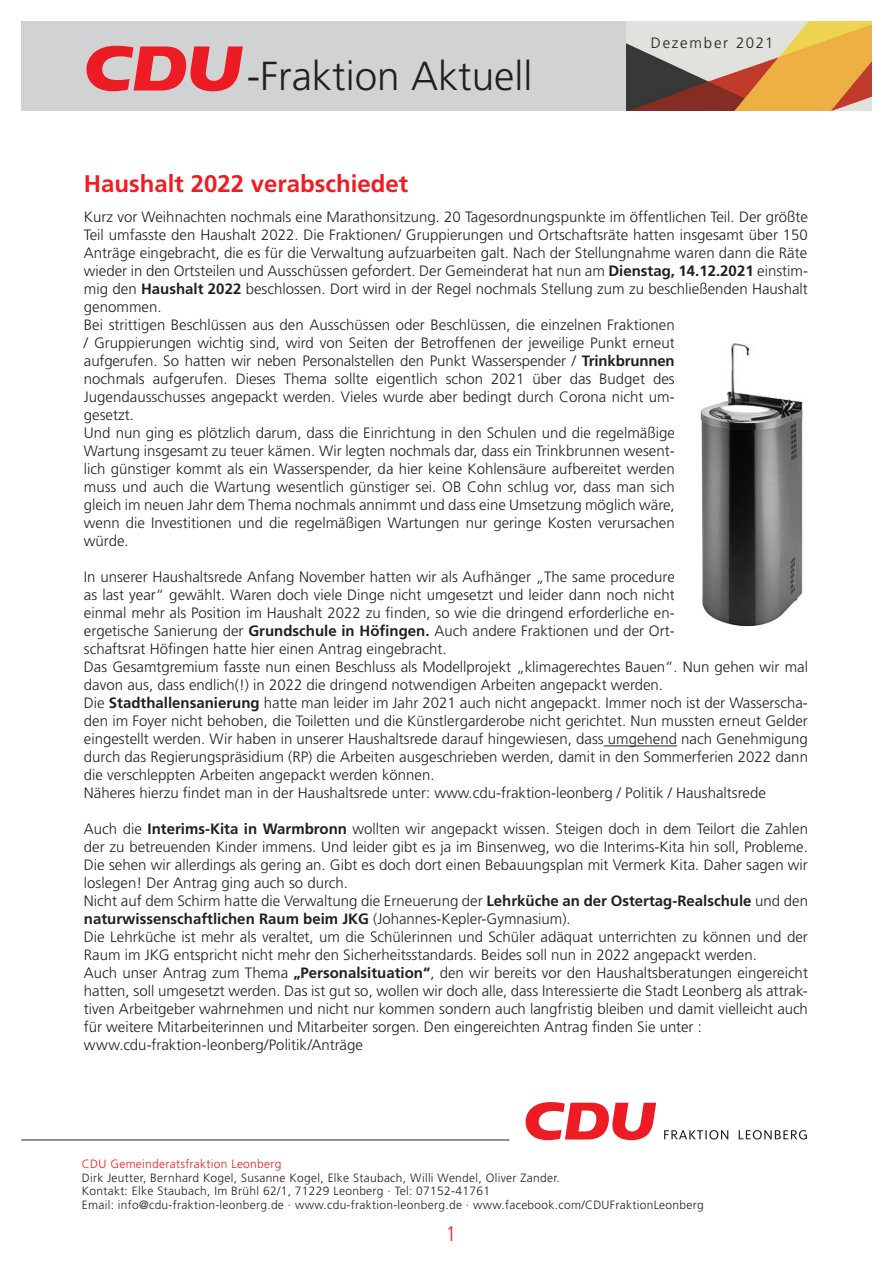
<style>
.page{position:relative;width:893px;height:1263px;background:#fff}
.page>*{position:absolute;margin:0;border:0;box-sizing:border-box;transform-origin:0 0}
.t1{font:300 40.5px "Frutiger LT Std";color:#231f20}
.t2{font:700 24px "Frutiger LT Std";color:#ee1d23}
.t3{font:300 condensed 21px "Frutiger";color:#ee1d23}
.t4{font:300 15px/18px "Frutiger LT Std";color:#231f20}
.t5{font:300 15px "Frutiger LT Std";letter-spacing:.115em;color:#231f20}
.t6{font:300 12px/13.5px "Frutiger LT Std";letter-spacing:.025em;color:#231f20}
.t7{font:300 12px "Frutiger LT Std";letter-spacing:.025em;color:#ee1d23}
.s1{font-weight:700}
</style>
<div class="page">
<div style="left:22px;top:21px;width:850px;height:90px;background:#d1d2d4"></div>
<svg style="left:86px;top:46px;width:157px;height:45px"></svg>
<hr style="left:21px;top:1140px;width:488px;height:1px;background:#231f20">
<svg style="left:525px;top:1102px;width:131px;height:38px"></svg>
<svg style="left:664px;top:1130px;width:143px;height:9px"></svg>
<img style="left:626px;top:21px;width:246px;height:90px">
<hr style="left:604px;top:745px;width:73px;height:1px;background:#231f20">
<img style="left:700px;top:343px;width:103px;height:284px">
<h1 class="t1" style="left:247px;top:53px;width:287px">-Fraktion Aktuell</h1>
<p class="t5" style="left:651px;top:35px;width:124px">Dezember 2021</p>
<h2 class="t2" style="left:84px;top:170px;width:326px">Haushalt 2022 verabschiedet</h2>
<p class="t4" style="left:84px;top:208px;width:725px">Kurz vor Weihnachten nochmals eine Marathonsitzung. 20 Tagesordnungspunkte im öffentlichen Teil. Der größte Teil umfasste den Haushalt 2022. Die Fraktionen/ Gruppierungen und Ortschaftsräte hatten insgesamt über 150<br>Anträge eingebracht, die es für die Verwaltung aufzuarbeiten galt. Nach der Stellungnahme waren dann die Räte wieder in den Ortsteilen und Ausschüssen gefordert. Der Gemeinderat hat nun am <span class="s1">Dienstag, 14.12.2021</span> einstim&shy;mig den <span class="s1">Haushalt 2022</span> beschlossen. Dort wird in der Regel nochmals Stellung zum zu beschließenden Haushalt genommen.<br>Bei strittigen Beschlüssen aus den Ausschüssen oder Beschlüssen, die einzelnen Fraktionen<br>/ Gruppierungen wichtig sind, wird von Seiten der Betroffenen der jeweilige Punkt erneut<br>aufgerufen. So hatten wir neben Personalstellen den Punkt Wasserspender / <span class="s1">Trinkbrunnen<br></span>nochmals aufgerufen. Dieses Thema sollte eigentlich schon 2021 über das Budget des<br>Jugendausschusses angepackt werden. Vieles wurde aber bedingt durch Corona nicht um-<br>gesetzt.<br>Und nun ging es plötzlich darum, dass die Einrichtung in den Schulen und die regelmäßige<br>Wartung insgesamt zu teuer kämen. Wir legten nochmals dar, dass ein Trinkbrunnen wesent-<br>lich günstiger kommt als ein Wasserspender, da hier keine Kohlensäure aufbereitet werden<br>muss und auch die Wartung wesentlich günstiger sei. OB Cohn schlug vor, dass man sich<br>gleich im neuen Jahr dem Thema nochmals annimmt und dass eine Umsetzung möglich wäre,<br>wenn die Investitionen und die regelmäßigen Wartungen nur geringe Kosten verursachen<br>würde.</p>
<p class="t4" style="left:84px;top:568px;width:725px">In unserer Haushaltsrede Anfang November hatten wir als Aufhänger „The same procedure<br>as last year“ gewählt. Waren doch viele Dinge nicht umgesetzt und leider dann noch nicht<br>einmal mehr als Position im Haushalt 2022 zu finden, so wie die dringend erforderliche en-<br>ergetische Sanierung der <span class="s1">Grundschule in Höfingen.</span> Auch andere Fraktionen und der Ort-<br>schaftsrat Höfingen hatte hier einen Antrag eingebracht.<br>Das Gesamtgremium fasste nun einen Beschluss als Modellprojekt „klimagerechtes Bauen“. Nun gehen wir mal davon aus, dass endlich(!) in 2022 die dringend notwendigen Arbeiten angepackt werden.<br>Die <span class="s1">Stadthallensanierung</span> hatte man leider im Jahr 2021 auch nicht angepackt. Immer noch ist der Wasserscha&shy;den im Foyer nicht behoben, die Toiletten und die Künstlergarderobe nicht gerichtet. Nun mussten erneut Gelder eingestellt werden. Wir haben in unserer Haushaltsrede darauf hingewiesen, dass umgehend nach Genehmigung durch das Regierungspräsidium (RP) die Arbeiten ausgeschrieben werden, damit in den Sommerferien 2022 dann die verschleppten Arbeiten angepackt werden können.<br>Näheres hierzu findet man in der Haushaltsrede unter: www.cdu-fraktion-leonberg / Politik / Haushaltsrede</p>
<p class="t4" style="left:84px;top:820px;width:725px">Auch die <span class="s1">Interims-Kita in Warmbronn</span> wollten wir angepackt wissen. Steigen doch in dem Teilort die Zahlen der zu betreuenden Kinder immens. Und leider gibt es ja im Binsenweg, wo die Interims-Kita hin soll, Probleme.<br>Die sehen wir allerdings als gering an. Gibt es doch dort einen Bebauungsplan mit Vermerk Kita. Daher sagen wir loslegen! Der Antrag ging auch so durch.<br>Nicht auf dem Schirm hatte die Verwaltung die Erneuerung der <span class="s1">Lehrküche an der Ostertag-Realschule</span> und den <span class="s1">naturwissenschaftlichen Raum beim JKG</span> (Johannes-Kepler-Gymnasium).<br>Die Lehrküche ist mehr als veraltet, um die Schülerinnen und Schüler adäquat unterrichten zu können und der Raum im JKG entspricht nicht mehr den Sicherheitsstandards. Beides soll nun in 2022 angepackt werden.<br>Auch unser Antrag zum Thema <span class="s1">„Personalsituation“</span>, den wir bereits vor den Haushaltsberatungen eingereicht hatten, soll umgesetzt werden. Das ist gut so, wollen wir doch alle, dass Interessierte die Stadt Leonberg als attrak&shy;tiven Arbeitgeber wahrnehmen und nicht nur kommen sondern auch langfristig bleiben und damit vielleicht auch für weitere Mitarbeiterinnen und Mitarbeiter sorgen. Den eingereichten Antrag finden Sie unter : www.cdu-fraktion-leonberg/Politik/Anträge</p>
<p class="t7" style="left:82px;top:1157px;width:201px">CDU Gemeinderatsfraktion Leonberg</p>
<p class="t6" style="left:82px;top:1171px;width:623px">Dirk Jeutter, Bernhard Kogel, Susanne Kogel, Elke Staubach, Willi Wendel, Oliver Zander.<br>Kontakt: Elke Staubach, Im Brühl 62/1, 71229 Leonberg · Tel: 07152-41761<br>Email: info@cdu-fraktion-leonberg.de · www.cdu-fraktion-leonberg.de · www.facebook.com/CDUFraktionLeonberg</p>
<h3 class="t3" style="left:446px;top:1222px;width:12px">1</h3>
</div>
